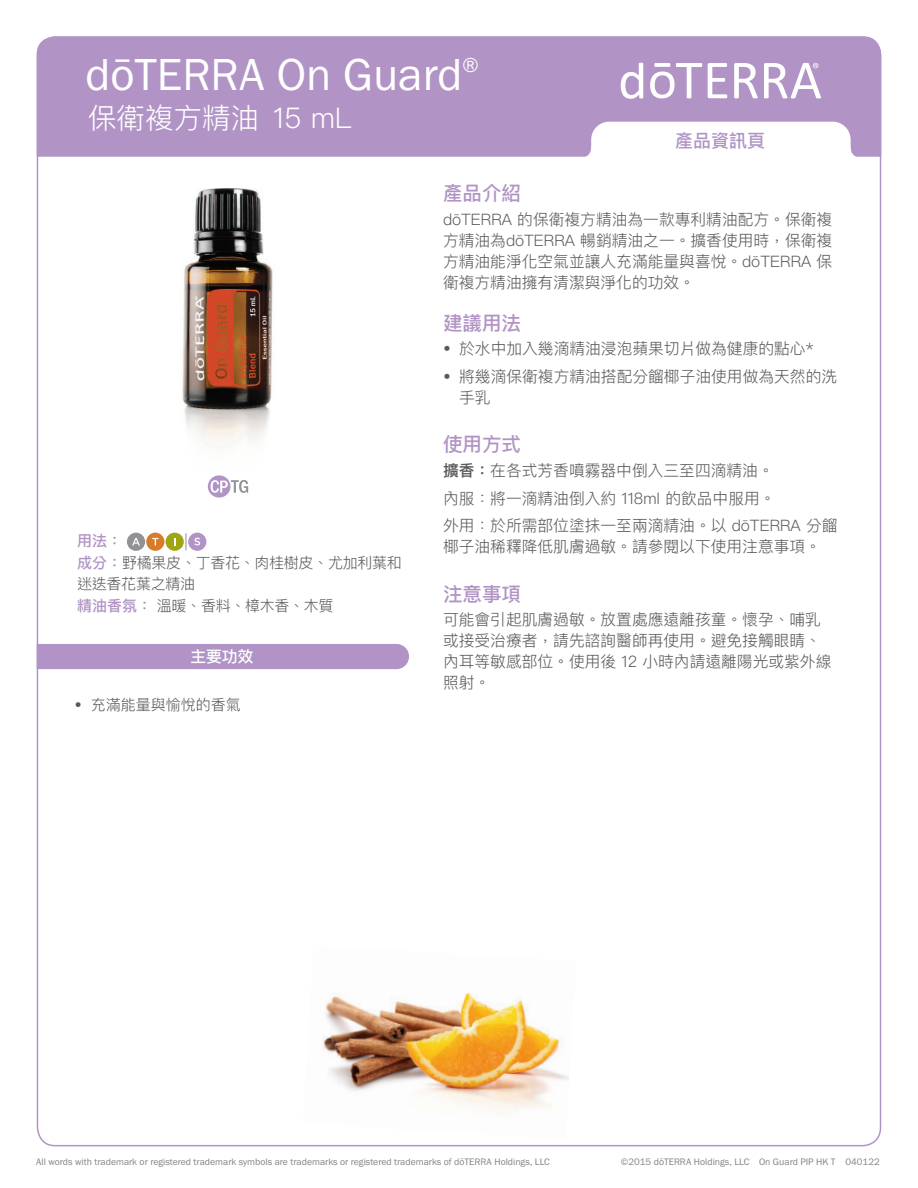
<style>
.page{position:relative;width:918px;height:1188px;background:#fff}
.page>*{position:absolute;margin:0;border:0;box-sizing:border-box;transform-origin:0 0}
.Main_H1{font:46.5px "Franklin Gothic URW Boo";color:#fff}
.Main_H2{font:300 28.5px "Ping Fang TC";color:#fff}
.Purple_Headers{font:500 19.5px "Ping Fang TC";color:#b194c5}
.t1{font:500 18px "Ping Fang TC";color:#b194c5}
.Body{font:300 15.75px/21px "Ping Fang TC";color:#5a5a5d}
.Directions_Bold_Attr{font:300 15.75px/21px "Ping Fang TC";color:#5a5a5d}
.t2{font:500 15.75px "Ping Fang HK";color:#fff}
.Oil_Attribute_Panel{font:300 15px "Ping Fang TC";letter-spacing:-.02em;color:#5a5a5d}
.Oil_Attribute_Panel-2{font:300 15px "Ping Fang TC";color:#5a5a5d}
.Oil_Attribute_Panel-3{font:500 15px "Ping Fang TC";color:#b194c5}
.t3{font:9.75px "Franklin Gothic URW Boo";color:#808285}
.s1{font-weight:500;color:#b194c5}
.s2{font-weight:500}
</style>
<div class="page">
<div style="left:37px;top:36px;width:844px;height:121px;background:#b194c5"></div>
<svg style="left:734px;top:63px;width:24px;height:35px"></svg>
<svg style="left:708px;top:63px;width:19px;height:35px"></svg>
<svg style="left:650px;top:63px;width:52px;height:35px"></svg>
<svg style="left:621px;top:63px;width:22px;height:36px"></svg>
<svg style="left:764px;top:63px;width:57px;height:35px"></svg>
<svg style="left:185px;top:533px;width:1px;height:17px"></svg>
<div style="left:127px;top:533px;width:18px;height:18px;background:#919295;border-radius:50%"></div>
<svg style="left:132px;top:538px;width:8px;height:7px"></svg>
<div style="left:146px;top:533px;width:18px;height:18px;background:#d77c29;border-radius:50%"></div>
<svg style="left:152px;top:538px;width:6px;height:7px"></svg>
<div style="left:166px;top:533px;width:18px;height:18px;background:#9ea615;border-radius:50%"></div>
<div style="left:188px;top:533px;width:18px;height:18px;background:#b194c5;border-radius:50%"></div>
<svg style="left:194px;top:538px;width:6px;height:7px"></svg>
<div style="left:37px;top:644px;width:372px;height:25px;background:#b194c5"></div>
<img style="left:182px;top:188px;width:91px;height:256px">
<svg style="left:208px;top:475px;width:40px;height:23px"></svg>
<svg style="left:581px;top:122px;width:280px;height:35px"></svg>
<img style="left:322px;top:993px;width:247px;height:119px">
<p class="Main_H1" style="left:85px;top:46px;width:395px">dōTERRA On Guard<sup>®</sup></p>
<p class="Main_H2" style="left:88px;top:101px;width:265px">保衛複方精油 15 mL</p>
<p class="t1" style="left:675px;top:129px;width:91px">產品資訊頁</p>
<p class="Oil_Attribute_Panel-3" style="left:77px;top:532px;width:46px">用法：</p>
<p class="Oil_Attribute_Panel" style="left:77px;top:553px;width:326px"><span class="s1">成分：</span>野橘果皮、丁香花、肉桂樹皮、尤加利葉和</p>
<p class="Oil_Attribute_Panel" style="left:77px;top:575px;width:119px">迷迭香花葉之精油</p>
<p class="Oil_Attribute_Panel" style="left:77px;top:596px;width:258px"><span class="s1">精油香氛：</span> 溫暖、香料、樟木香、木質</p>
<p class="t2" style="left:190px;top:647px;width:65px">主要功效</p>
<p class="Oil_Attribute_Panel-2" style="left:75px;top:696px;width:168px">• 充滿能量與愉悅的香氣</p>
<p class="Purple_Headers" style="left:443px;top:181px;width:79px">產品介紹</p>
<p class="Body" style="left:443px;top:208px;width:391px;text-align:justify">dōTERRA 的保衛複方精油為一款專利精油配方。保衛複方精油為dōTERRA 暢銷精油之一。擴香使用時，保衛複方精油能淨化空氣並讓人充滿能量與喜悅。dōTERRA 保衛複方精油擁有清潔與淨化的功效。</p>
<p class="Purple_Headers" style="left:443px;top:311px;width:79px">建議用法</p>
<p class="Body" style="left:443px;top:338px;width:372px">• 於水中加入幾滴精油浸泡蘋果切片做為健康的點心*</p>
<p class="Body" style="left:459px;top:365px;width:379px;text-indent:-16px">• 將幾滴保衛複方精油搭配分餾椰子油使用做為天然的洗手乳</p>
<p class="Purple_Headers" style="left:443px;top:432px;width:79px">使用方式</p>
<p class="Directions_Bold_Attr" style="left:443px;top:459px;width:332px"><span class="s2">擴香：</span>在各式芳香噴霧器中倒入三至四滴精油。</p>
<p class="Directions_Bold_Attr" style="left:443px;top:487px;width:334px">內服：將一滴精油倒入約 118ml 的飲品中服用。</p>
<p class="Directions_Bold_Attr" style="left:443px;top:515px;width:396px">外用：於所需部位塗抹一至兩滴精油。以 dōTERRA 分餾椰子油稀釋降低肌膚過敏。請參閱以下使用注意事項。</p>
<p class="Purple_Headers" style="left:443px;top:582px;width:79px">注意事項</p>
<p class="Body" style="left:443px;top:609px;width:390px">可能會引起肌膚過敏。放置處應遠離孩童。懷孕、哺乳或接受治療者，請先諮詢醫師再使用。避免接觸眼睛、內耳等敏感部位。使用後 12 小時內請遠離陽光或紫外線照射。</p>
<p class="t3" style="left:36px;top:1156px;width:515px">All words with trademark or registered trademark symbols are trademarks or registered trademarks of dōTERRA Holdings, LLC</p>
<p class="t3" style="left:621px;top:1156px;width:260px">©2015 dōTERRA Holdings, LLC On Guard PIP HK T 040122</p>
</div>
